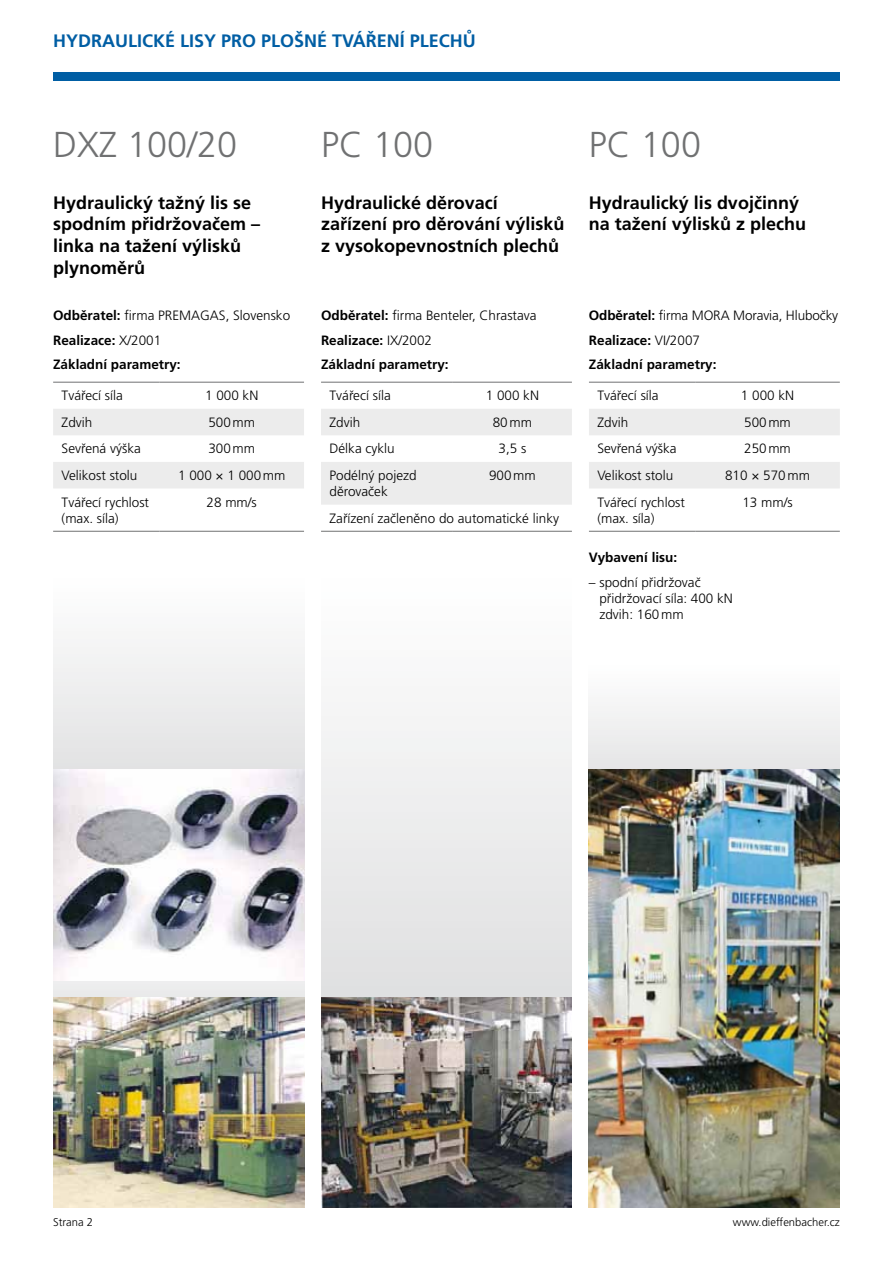
<style>
.page{position:relative;width:893px;height:1263px;background:#fff}
.page>*{position:absolute;margin:0;border:0;box-sizing:border-box;transform-origin:0 0}
.t1{font:300 36px "Frutiger CE";color:#707172}
.t2{font:700 18px/21.6px "Frutiger CE";color:#000}
.t3{font:700 18px "Frutiger CE";color:#005ea4}
.t4{font:300 13.5px/16.2px "Frutiger CE";color:#000}
.t5{font:700 13.5px/24.8px "Frutiger CE";color:#000}
.t6{font:300 11.25px "Frutiger CE";color:#000}
.s1{font-weight:300}
</style>
<div class="page">
<div style="left:53px;top:72px;width:787px;height:9px;background:#005ea4"></div>
<div style="left:53px;top:937px;width:251px;height:89px;background:#eceded"></div>
<svg style="left:53px;top:409px;width:251px;height:122px"></svg>
<hr style="left:53px;top:382px;width:106px;height:1px;background:#707172">
<hr style="left:159px;top:382px;width:145px;height:1px;background:#707172">
<hr style="left:53px;top:531px;width:106px;height:1px;background:#707172">
<hr style="left:159px;top:531px;width:145px;height:1px;background:#707172">
<svg style="left:53px;top:647px;width:251px;height:123px"></svg>
<img style="left:53px;top:997px;width:251px;height:211px">
<img style="left:53px;top:770px;width:251px;height:210px">
<div style="left:321px;top:572px;width:251px;height:457px;background:linear-gradient(to bottom,#fff,#dddddf)"></div>
<img style="left:321px;top:997px;width:251px;height:211px">
<svg style="left:321px;top:409px;width:251px;height:122px"></svg>
<hr style="left:321px;top:382px;width:132px;height:1px;background:#707172">
<hr style="left:453px;top:382px;width:119px;height:1px;background:#707172">
<hr style="left:321px;top:531px;width:132px;height:1px;background:#707172">
<hr style="left:453px;top:531px;width:119px;height:1px;background:#707172">
<div style="left:589px;top:662px;width:251px;height:138px;background:linear-gradient(to right,#f2f2f2,#f2f2f2)"></div>
<svg style="left:589px;top:409px;width:251px;height:122px"></svg>
<hr style="left:589px;top:382px;width:106px;height:1px;background:#707172">
<hr style="left:695px;top:382px;width:145px;height:1px;background:#707172">
<hr style="left:589px;top:531px;width:106px;height:1px;background:#707172">
<hr style="left:695px;top:531px;width:145px;height:1px;background:#707172">
<img style="left:589px;top:770px;width:251px;height:438px">
<p class="t3" style="left:53px;top:29px;width:424px">Hydraulické lisy pro plošné tváření plech ů</p>
<p class="t1" style="left:53px;top:124px;width:186px">DXZ 100/20</p>
<p class="t2" style="left:53px;top:193px;width:209px">Hydraulický tažný lis se spodním přidržovačem – linka na tažení výlisků plynoměrů</p>
<p class="t5" style="left:53px;top:304px;width:239px">Odběratel: <span class="s1">firma PREMAGAS, Slovensko<br></span>Realizace: <span class="s1">X/2001<br></span>Základní parametry:</p>
<p class="t4" style="left:62px;top:388px;width:63px">Tvářecí síla</p>
<p class="t4" style="left:205px;top:388px;width:55px">1 000 kN</p>
<p class="t4" style="left:62px;top:415px;width:32px">Zdvih</p>
<p class="t4" style="left:208px;top:415px;width:48px">500mm</p>
<p class="t4" style="left:62px;top:442px;width:81px">Sevřená výška</p>
<p class="t4" style="left:208px;top:442px;width:48px">300mm</p>
<p class="t4" style="left:62px;top:468px;width:77px">Velikost stolu</p>
<p class="t4" style="left:178px;top:468px;width:109px">1 000 × 1 000mm</p>
<p class="t4" style="left:62px;top:495px;width:89px">Tvářecí rychlost (max. síla)</p>
<p class="t4" style="left:207px;top:495px;width:52px">28 mm/s</p>
<p class="t1" style="left:321px;top:124px;width:114px">PC 100</p>
<p class="t2" style="left:321px;top:193px;width:245px">Hydraulické děrovací zařízení pro děrování výlisků z vysokopevnostních plechů</p>
<p class="t5" style="left:321px;top:304px;width:217px">Odběratel: <span class="s1">firma Benteler, Chrastava<br></span>Realizace: <span class="s1">IX/2002<br></span>Základní parametry:</p>
<p class="t4" style="left:330px;top:388px;width:63px">Tvářecí síla</p>
<p class="t4" style="left:486px;top:388px;width:55px">1 000 kN</p>
<p class="t4" style="left:330px;top:415px;width:32px">Zdvih</p>
<p class="t4" style="left:493px;top:415px;width:41px">80mm</p>
<p class="t4" style="left:330px;top:442px;width:67px">Délka cyklu</p>
<p class="t4" style="left:498px;top:442px;width:29px">3,5 s</p>
<p class="t4" style="left:330px;top:468px;width:89px">Podélný pojezd děrovaček</p>
<p class="t4" style="left:489px;top:468px;width:48px">900mm</p>
<p class="t4" style="left:330px;top:511px;width:231px">Zařízení začleněno do automatické linky</p>
<p class="t1" style="left:589px;top:124px;width:114px">PC 100</p>
<p class="t2" style="left:589px;top:193px;width:219px">Hydraulický lis dvojčinný na tažení výlisků z plechu</p>
<p class="t5" style="left:589px;top:304px;width:251px">Odběratel: <span class="s1">firma MORA Moravia, Hlubočky<br></span>Realizace: <span class="s1">VI/2007<br></span>Základní parametry:</p>
<p class="t4" style="left:597px;top:388px;width:63px">Tvářecí síla</p>
<p class="t4" style="left:741px;top:388px;width:55px">1 000 kN</p>
<p class="t4" style="left:597px;top:415px;width:32px">Zdvih</p>
<p class="t4" style="left:744px;top:415px;width:48px">500mm</p>
<p class="t4" style="left:597px;top:442px;width:81px">Sevřená výška</p>
<p class="t4" style="left:744px;top:442px;width:48px">250mm</p>
<p class="t4" style="left:597px;top:468px;width:77px">Velikost stolu</p>
<p class="t4" style="left:725px;top:468px;width:86px">810 × 570mm</p>
<p class="t4" style="left:597px;top:495px;width:89px">Tvářecí rychlost (max. síla)</p>
<p class="t4" style="left:742px;top:495px;width:52px">13 mm/s</p>
<p class="t5" style="left:589px;top:546px;width:90px">Vybavení lisu:</p>
<p class="t4" style="left:599px;top:575px;width:135px;text-indent:-11px">– spodní přidržovač přidržovací síla: 400 kN zdvih: 160mm</p>
<p class="t6" style="left:53px;top:1216px;width:42px">Strana 2</p>
<p class="t6" style="left:733px;top:1216px;width:108px">www.dieffenbacher.cz</p>
</div>
